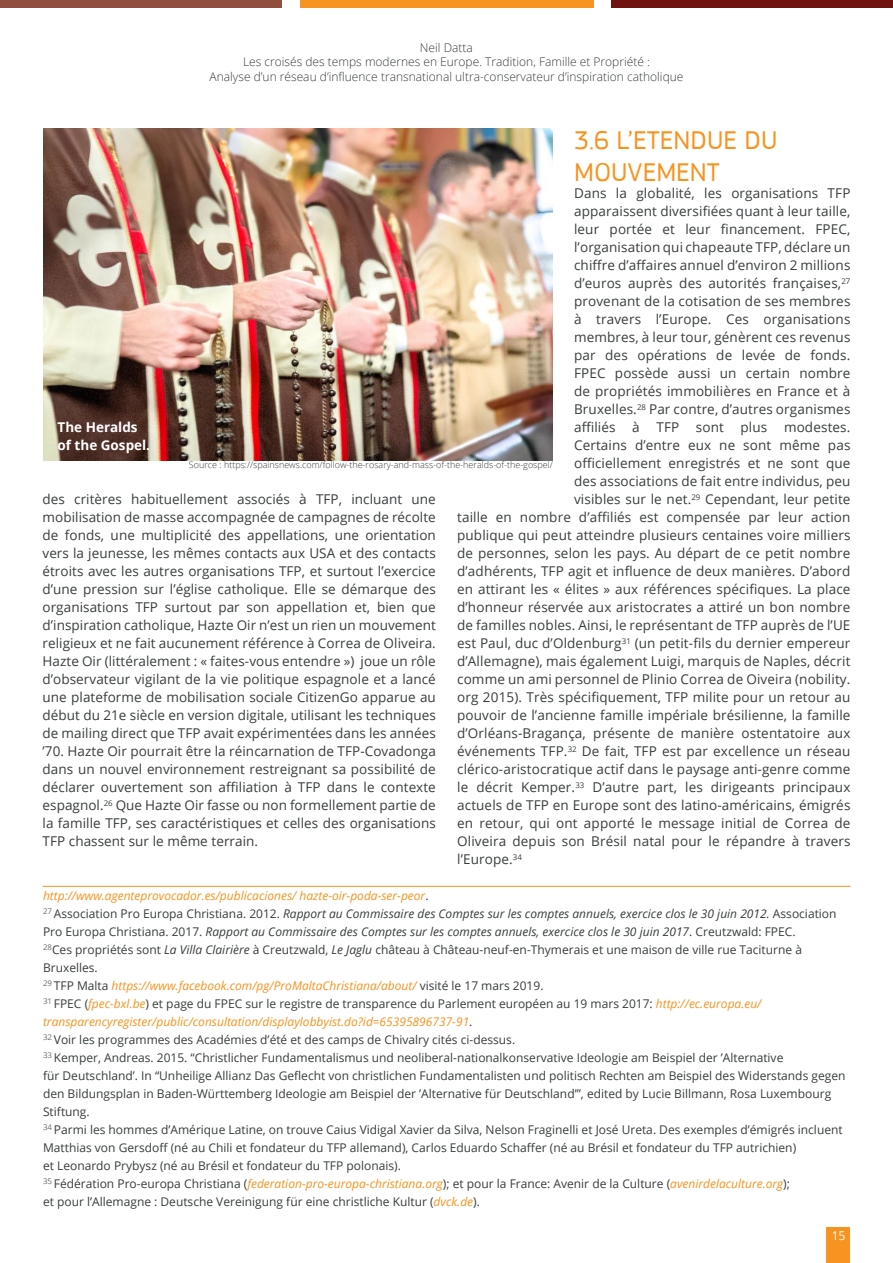
<style>
.page{position:relative;width:893px;height:1263px;background:#fff}
.page>*{position:absolute;margin:0;border:0;box-sizing:border-box;transform-origin:0 0}
.t1{font:27px/32.4px "PF Square Sans Pro";color:#f79320}
.t2{font:13.5px/18px "Open Sans";letter-spacing:.01em;color:#383d3d;text-align:justify}
.t3{font:700 13.5px/18px "Open Sans";color:#fff}
.t4{font:12.15px "Open Sans";color:#fff}
.t5{font:12px/18px "Open Sans";color:#383d3d}
.t6{font:italic 12px/18px "Open Sans";color:#f79320}
.t7{font:italic 12px/18px "Open Sans";color:#383d3d}
.t8{font:300 12px/14.4px "Open Sans";color:#383d3d;text-align:center}
.t9{font:300 9px "Open Sans";color:#383d3d}
.s1{font-style:normal;color:#383d3d}
.s2{font-style:normal}
.s3{font-style:italic}
.s4{font-style:italic;color:#f79320}
</style>
<div class="page">
<div style="left:0;top:0;width:282px;height:7px;background:#914e3e"></div>
<div style="left:611px;top:0;width:282px;height:7px;background:#6e1310"></div>
<div style="left:300px;top:0;width:293px;height:7px;background:#f79320"></div>
<div style="left:827px;top:1227px;width:23px;height:36px;background:#f79320"></div>
<hr style="left:43px;top:886px;width:807px;height:1px;background:#f79320">
<img style="left:43px;top:128px;width:510px;height:333px">
<p class="t8" style="left:210px;top:40px;width:475px">Neil Datta<br>Les croisés des temps modernes en Europe. Tradition, Famille et Propriété :<br>Analyse d’un réseau d’influence transnational ultra-conservateur d’inspiration catholique</p>
<p class="t1" style="left:574px;top:124px;width:205px">3.6 L’ETENDUE DU<br>MOUVEMENT</p>
<p class="t2" style="left:574px;top:184px;width:278px">Dans la globalité, les organisations TFP</p>
<p class="t2" style="left:574px;top:202px;width:278px">apparaissent diversifiées quant à leur taille,</p>
<p class="t2" style="left:574px;top:220px;width:278px">leur portée et leur financement. FPEC,</p>
<p class="t2" style="left:574px;top:238px;width:278px">l’organisation qui chapeaute TFP, déclare un</p>
<p class="t2" style="left:574px;top:256px;width:278px">chiffre d’affaires annuel d’environ 2 millions</p>
<p class="t2" style="left:574px;top:274px;width:278px">d’euros auprès des autorités françaises,<sup>27</sup></p>
<p class="t2" style="left:574px;top:292px;width:278px">provenant de la cotisation de ses membres</p>
<p class="t2" style="left:574px;top:310px;width:278px">à travers l’Europe. Ces organisations</p>
<p class="t2" style="left:574px;top:328px;width:278px">membres, à leur tour, génèrent ces revenus</p>
<p class="t2" style="left:574px;top:346px;width:278px">par des opérations de levée de fonds.</p>
<p class="t2" style="left:574px;top:364px;width:278px">FPEC possède aussi un certain nombre</p>
<p class="t2" style="left:574px;top:382px;width:278px">de propriétés immobilières en France et à</p>
<p class="t2" style="left:574px;top:400px;width:278px">Bruxelles.<sup>28</sup> Par contre, d’autres organismes</p>
<p class="t2" style="left:574px;top:418px;width:278px">affiliés à TFP sont plus modestes.</p>
<p class="t2" style="left:574px;top:436px;width:278px">Certains d’entre eux ne sont même pas</p>
<p class="t2" style="left:574px;top:454px;width:278px">officiellement enregistrés et ne sont que</p>
<p class="t2" style="left:574px;top:472px;width:278px">des associations de fait entre individus, peu</p>
<p class="t2" style="left:574px;top:490px;width:278px">visibles sur le net.<sup>29</sup> Cependant, leur petite</p>
<p class="t2" style="left:457px;top:508px;width:395px">taille en nombre d’affiliés est compensée par leur action</p>
<p class="t2" style="left:457px;top:526px;width:395px">publique qui peut atteindre plusieurs centaines voire milliers</p>
<p class="t2" style="left:457px;top:544px;width:395px">de personnes, selon les pays. Au départ de ce petit nombre</p>
<p class="t2" style="left:457px;top:562px;width:395px">d’adhérents, TFP agit et influence de deux manières. D’abord</p>
<p class="t2" style="left:457px;top:580px;width:395px">en attirant les « élites » aux références spécifiques. La place</p>
<p class="t2" style="left:457px;top:598px;width:395px">d’honneur réservée aux aristocrates a attiré un bon nombre</p>
<p class="t2" style="left:457px;top:616px;width:395px">de familles nobles. Ainsi, le représentant de TFP auprès de l’UE</p>
<p class="t2" style="left:457px;top:634px;width:395px">est Paul, duc d’Oldenburg<sup>31</sup> (un petit-fils du dernier empereur</p>
<p class="t2" style="left:457px;top:652px;width:395px">d’Allemagne), mais également Luigi, marquis de Naples, décrit</p>
<p class="t2" style="left:457px;top:670px;width:395px">comme un ami personnel de Plinio Correa de Oiveira (nobility.</p>
<p class="t2" style="left:457px;top:688px;width:395px">org 2015). Très spécifiquement, TFP milite pour un retour au</p>
<p class="t2" style="left:457px;top:706px;width:395px">pouvoir de l’ancienne famille impériale brésilienne, la famille</p>
<p class="t2" style="left:457px;top:724px;width:395px">d’Orléans-Bragança, présente de manière ostentatoire aux</p>
<p class="t2" style="left:457px;top:742px;width:395px">événements TFP.<sup>32</sup> De fait, TFP est par excellence un réseau</p>
<p class="t2" style="left:457px;top:760px;width:395px">clérico-aristocratique actif dans le paysage anti-genre comme</p>
<p class="t2" style="left:457px;top:778px;width:395px">le décrit Kemper.<sup>33</sup> D’autre part, les dirigeants principaux</p>
<p class="t2" style="left:457px;top:796px;width:395px">actuels de TFP en Europe sont des latino-américains, émigrés</p>
<p class="t2" style="left:457px;top:814px;width:395px">en retour, qui ont apporté le message initial de Correa de</p>
<p class="t2" style="left:457px;top:832px;width:395px">Oliveira depuis son Brésil natal pour le répandre à travers</p>
<p class="t2" style="left:457px;top:850px;width:66px">l’Europe.<sup>34</sup></p>
<p class="t3" style="left:58px;top:418px;width:94px">The Heralds of the Gospel.</p>
<p class="t9" style="left:189px;top:458px;width:365px">Source : https://spainsnews.com/follow-the-rosary-and-mass-of-the-heralds-of-the-gospel/</p>
<p class="t2" style="left:43px;top:490px;width:395px">des critères habituellement associés à TFP, incluant une mobilisation de masse accompagnée de campagnes de récolte de fonds, une multiplicité des appellations, une orientation vers la jeunesse, les mêmes contacts aux USA et des contacts étroits avec les autres organisations TFP, et surtout l’exercice d’une pression sur l’église catholique. Elle se démarque des organisations TFP surtout par son appellation et, bien que d’inspiration catholique, Hazte Oir n’est un rien un mouvement religieux et ne fait aucunement référence à Correa de Oliveira.<br>Hazte Oir (littéralement : « faites-vous entendre ») joue un rôle d’observateur vigilant de la vie politique espagnole et a lancé une plateforme de mobilisation sociale CitizenGo apparue au début du 21e siècle en version digitale, utilisant les techniques de mailing direct que TFP avait expérimentées dans les années ’70. Hazte Oir pourrait être la réincarnation de TFP-Covadonga dans un nouvel environnement restreignant sa possibilité de déclarer ouvertement son affiliation à TFP dans le contexte espagnol.<sup>26</sup> Que Hazte Oir fasse ou non formellement partie de la famille TFP, ses caractéristiques et celles des organisations TFP chassent sur le même terrain.</p>
<p class="t6" style="left:43px;top:886px;width:387px">http://www.agenteprovocador.es/publicaciones/ hazte-oir-poda-ser-peor<span class="s1">.</span></p>
<p class="t7" style="left:43px;top:904px;width:795px"><sup>27</sup> <span class="s2">Association Pro Europa Christiana. 2012.</span> Rapport au Commissaire des Comptes sur les comptes annuels, exercice clos le 30 juin 2012. <span class="s2">Association<br>Pro Europa Christiana. 2017.</span> Rapport au Commissaire des Comptes sur les comptes annuels, exercice clos le 30 juin 2017<span class="s2">. Creutzwald: FPEC.</span></p>
<p class="t5" style="left:43px;top:940px;width:760px"><sup>28</sup>Ces propriétés sont <span class="s3">La Villa Clairière</span> à Creutzwald, <span class="s3">Le Jaglu</span> château à Château-neuf-en-Thymerais et une maison de ville rue Taciturne à<br>Bruxelles.</p>
<p class="t6" style="left:43px;top:976px;width:502px"><sup>29</sup> <span class="s1">TFP Malta</span> https://www.facebook.com/pg/ProMaltaChristiana/about/ <span class="s1">visité le 17 mars 2019.</span></p>
<p class="t6" style="left:43px;top:994px;width:720px"><sup>31</sup> <span class="s1">FPEC (</span>fpec-bxl.be<span class="s1">) et page du FPEC sur le registre de transparence du Parlement européen au 19 mars 2017:</span> http://ec.europa.eu/ transparencyregister/public/consultation/displaylobbyist.do?id=65395896737-91<span class="s1">.</span></p>
<p class="t5" style="left:43px;top:1030px;width:474px"><sup>32</sup> Voir les programmes des Académies d’été et des camps de Chivalry cités ci-dessus.</p>
<p class="t5" style="left:43px;top:1048px;width:804px"><sup>33</sup> Kemper, Andreas. 2015. “Christlicher Fundamentalismus und neoliberal-nationalkonservative Ideologie am Beispiel der ’Alternative<br>für Deutschland’. In “Unheilige Allianz Das Geflecht von christlichen Fundamentalisten und politisch Rechten am Beispiel des Widerstands gegen den Bildungsplan in Baden-Württemberg Ideologie am Beispiel der ’Alternative für Deutschland’”, edited by Lucie Billmann, Rosa Luxembourg Stiftung.</p>
<p class="t5" style="left:43px;top:1120px;width:801px"><sup>34</sup> Parmi les hommes d’Amérique Latine, on trouve Caius Vidigal Xavier da Silva, Nelson Fraginelli et José Ureta. Des exemples d’émigrés incluent<br>Matthias von Gersdoff (né au Chili et fondateur du TFP allemand), Carlos Eduardo Schaffer (né au Brésil et fondateur du TFP autrichien)<br>et Leonardo Prybysz (né au Brésil et fondateur du TFP polonais).</p>
<p class="t5" style="left:43px;top:1174px;width:748px"><sup>35</sup> Fédération Pro-europa Christiana (<span class="s4">federation-pro-europa-christiana.org</span>); et pour la France: Avenir de la Culture (<span class="s4">avenirdelaculture.org</span>); et pour l’Allemagne : Deutsche Vereinigung für eine christliche Kultur (<span class="s4">dvck.de</span>).</p>
<p class="t4" style="left:832px;top:1227px;width:15px">15</p>
</div>
